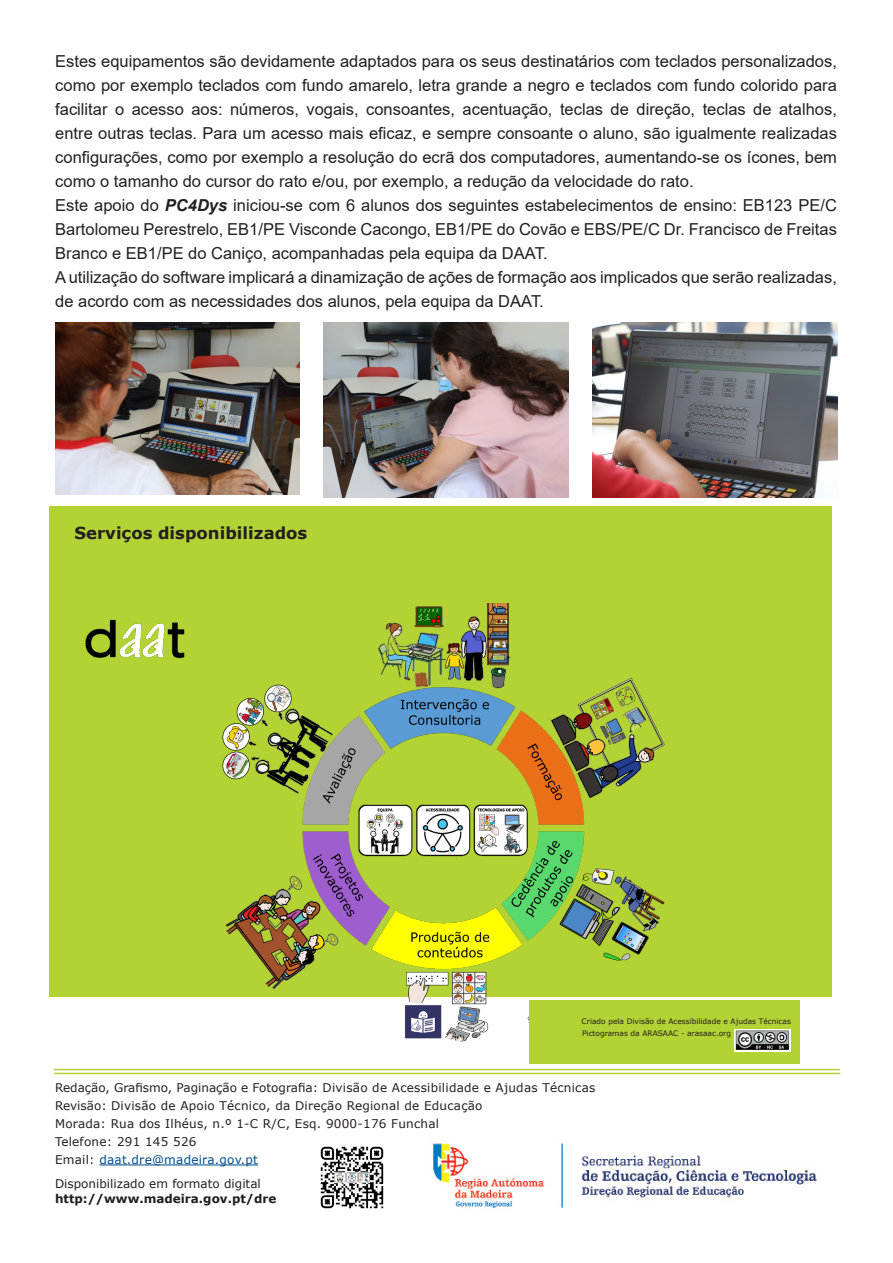
<style>
.page{position:relative;width:893px;height:1263px;background:#fff}
.page>*{position:absolute;margin:0;border:0;box-sizing:border-box;transform-origin:0 0}
.t1{font:16.5px/24px "Arial";color:#231f20}
.t2{font:700 16.5px "Verdana";color:#231f20}
.t3{font:12px/18px "Verdana";letter-spacing:.02em;color:#231f20}
.t4{font:12px "Verdana";color:#231f20}
.t5{font:700 12px "Verdana";color:#231f20}
.t6{font:7.5px/12px "Verdana";color:#231f20}
.s1{font-weight:700;font-style:italic}
.s2{color:#004c8c}
</style>
<div class="page">
<hr style="left:99px;top:1164px;width:159px;height:1px;background:#004c8c">
<hr style="left:54px;top:1073px;width:786px;height:1px;background:#b3d234">
<hr style="left:54px;top:1069px;width:786px;height:1px;background:#b3d234">
<div style="left:49px;top:506px;width:782px;height:490px;background:#b3d234"></div>
<img style="left:85px;top:619px;width:100px;height:40px">
<img style="left:320px;top:1146px;width:64px;height:63px">
<img style="left:433px;top:1143px;width:384px;height:65px">
<img style="left:220px;top:604px;width:456px;height:471px">
<div style="left:287px;top:712px;width:12px;height:9px;background:#fbfdfc;border-radius:50%"></div>
<div style="left:287px;top:712px;width:12px;height:10px;border:2px solid #231f20;border-radius:50%"></div>
<div style="left:270px;top:735px;width:11px;height:8px;background:#fbfdfc;border-radius:50%"></div>
<div style="left:269px;top:734px;width:13px;height:10px;border:2px solid #231f20;border-radius:50%"></div>
<div style="left:257px;top:764px;width:12px;height:8px;background:#fbfdfc;border-radius:50%"></div>
<div style="left:257px;top:763px;width:12px;height:10px;border:2px solid #231f20;border-radius:50%"></div>
<div style="left:529px;top:1000px;width:270px;height:64px;background:#b3d234"></div>
<img style="left:734px;top:1029px;width:57px;height:23px">
<img style="left:55px;top:322px;width:245px;height:173px">
<img style="left:323px;top:322px;width:246px;height:176px">
<img style="left:592px;top:322px;width:245px;height:176px">
<p class="t1" style="left:55px;top:49px;width:783px">Estes equipamentos são devidamente adaptados para os seus destinatários com teclados personalizados, como por exemplo teclados com fundo amarelo, letra grande a negro e teclados com fundo colorido para facilitar o acesso aos: números, vogais, consoantes, acentuação, teclas de direção, teclas de atalhos, entre outras teclas. Para um acesso mais eficaz, e sempre consoante o aluno, são igualmente realizadas configurações, como por exemplo a resolução do ecrã dos computadores, aumentando-se os ícones, bem como o tamanho do cursor do rato e/ou, por exemplo, a redução da velocidade do rato.<br>Este apoio do <span class="s1">PC4Dys</span> iniciou-se com 6 alunos dos seguintes estabelecimentos de ensino: EB123 PE/C Bartolomeu Perestrelo, EB1/PE Visconde Cacongo, EB1/PE do Covão e EBS/PE/C Dr. Francisco de Freitas Branco e EB1/PE do Caniço, acompanhadas pela equipa da DAAT.<br>A utilização do software implicará a dinamização de ações de formação aos implicados que serão realizadas, de acordo com as necessidades dos alunos, pela equipa da DAAT.</p>
<p class="t2" style="left:74px;top:521px;width:234px">Serviços disponibilizados</p>
<p class="t6" style="left:582px;top:1015px;width:211px">Criado pela Divisão de Acessibilidade e Ajudas Técnicas<br>Pictogramas da ARASAAC - arasaac.org</p>
<p class="t3" style="left:55px;top:1078px;width:542px">Redação, Grafismo, Paginação e Fotografia: Divisão de Acessibilidade e Ajudas Técnicas Revisão: Divisão de Apoio Técnico, da Direção Regional de Educação<br>Morada: Rua dos Ilhéus, n.º 1-C R/C, Esq. 9000-176 Funchal<br>Telefone: 291 145 526<br>Email: <span class="s2">daat.dre@madeira.gov.pt</span></p>
<p class="t4" style="left:55px;top:1175px;width:207px">Disponibilizado em formato digital</p>
<p class="t5" style="left:55px;top:1190px;width:223px">http://www.madeira.gov.pt/dre</p>
</div>
